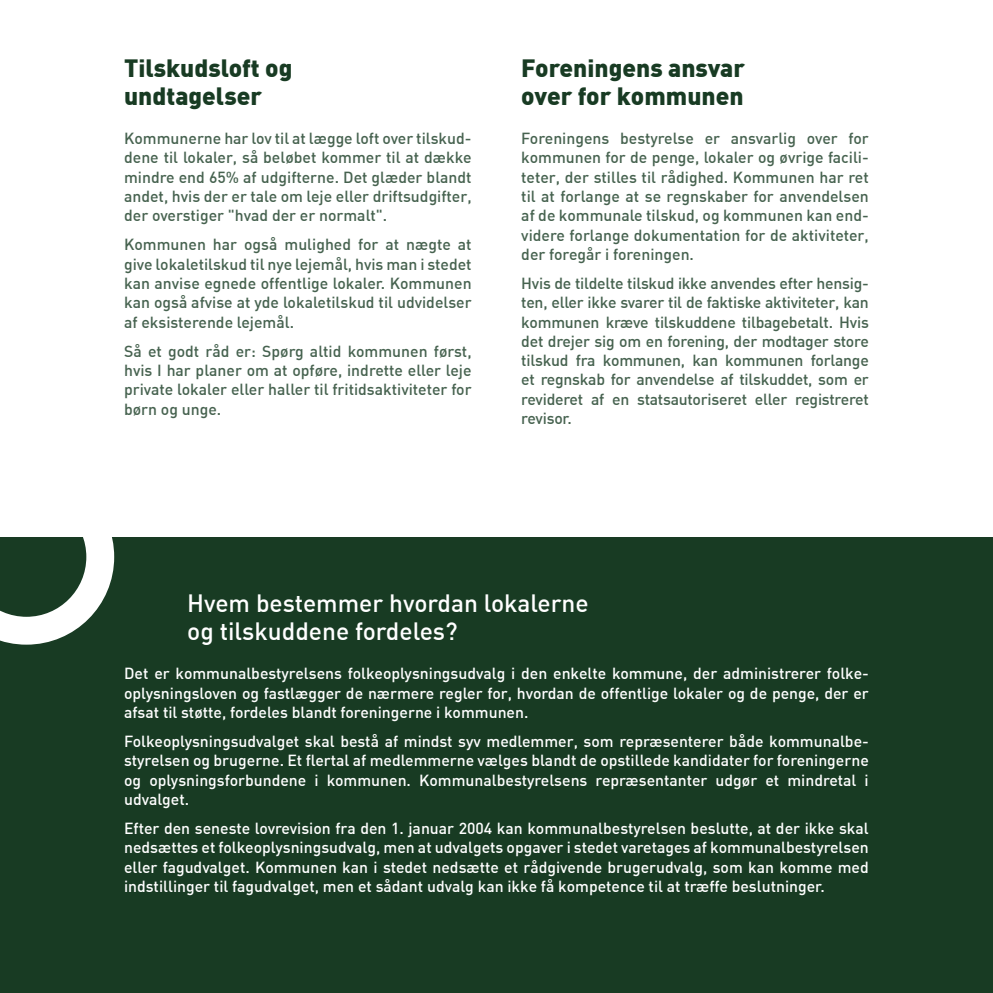
<style>
.page{position:relative;width:993px;height:993px;background:#fff}
.page>*{position:absolute;margin:0;border:0;box-sizing:border-box;transform-origin:0 0}
.t1{font:900 24.5px/28px "DIN";color:#183b23}
.t2{font:500 24.5px/28px "DIN";color:#fff}
.t3{font:500 15.75px/19.2px "DIN";color:#46624f;text-align:justify}
.t4{font:500 15.75px/19.2px "DIN";color:#fff;text-align:justify}
</style>
<div class="page">
<div style="left:0;top:537px;width:992px;height:455px;background:#183b23"></div>
<svg style="left:0;top:537px;width:114px;height:107px"></svg>
<h1 class="t1" style="left:124px;top:53px;width:170px">Tilskudsloft og undtagelser</h1>
<p class="t3" style="left:124px;top:128px;width:349px">Kommunerne har lov til at lægge loft over tilskud&shy;dene til lokaler, så beløbet kommer til at dække mindre end 65% af udgifterne. Det glæder blandt andet, hvis der er tale om leje eller driftsudgifter, der overstiger "hvad der er normalt".</p>
<p class="t3" style="left:124px;top:234px;width:349px">Kommunen har også mulighed for at nægte at give lokaletilskud til nye lejemål, hvis man i stedet kan anvise egnede offentlige lokaler. Kommunen kan også afvise at yde lokaletilskud til udvidelser af eksisterende lejemål.</p>
<p class="t3" style="left:124px;top:341px;width:349px">Så et godt råd er: Spørg altid kommunen først, hvis I har planer om at opføre, indrette eller leje private lokaler eller haller til fritidsaktiviteter for børn og unge.</p>
<h1 class="t1" style="left:521px;top:53px;width:225px">Foreningens ansvar over for kommunen</h1>
<p class="t3" style="left:521px;top:128px;width:349px">Foreningens bestyrelse er ansvarlig over for kommunen for de penge, lokaler og øvrige facili&shy;teter, der stilles til rådighed. Kommunen har ret til at forlange at se regnskaber for anvendelsen af de kommunale tilskud, og kommunen kan end&shy;videre forlange dokumentation for de aktiviteter, der foregår i foreningen.</p>
<p class="t3" style="left:521px;top:273px;width:349px">Hvis de tildelte tilskud ikke anvendes efter hensig&shy;ten, eller ikke svarer til de faktiske aktiviteter, kan kommunen kræve tilskuddene tilbagebetalt. Hvis det drejer sig om en forening, der modtager store tilskud fra kommunen, kan kommunen forlange et regnskab for anvendelse af tilskuddet, som er revideret af en statsautoriseret eller registreret revisor.</p>
<h1 class="t2" style="left:187px;top:588px;width:403px">Hvem bestemmer hvordan lokalerne og tilskuddene fordeles?</h1>
<p class="t4" style="left:124px;top:663px;width:746px;text-align:left">Det er kommunalbestyrelsens folkeoplysningsudvalg i den enkelte kommune, der administrerer folke&shy;oplysningsloven og fastlægger de nærmere regler for, hvordan de offentlige lokaler og de penge, der er afsat til støtte, fordeles blandt foreningerne i kommunen.</p>
<p class="t4" style="left:124px;top:731px;width:746px">Folkeoplysningsudvalget skal bestå af mindst syv medlemmer, som repræsenterer både kommunalbe&shy;styrelsen og brugerne. Et flertal af medlemmerne vælges blandt de opstillede kandidater for foreningerne og oplysningsforbundene i kommunen. Kommunalbestyrelsens repræsentanter udgør et mindretal i ud-valget.</p>
<p class="t4" style="left:124px;top:818px;width:746px">Efter den seneste lovrevision fra den 1. januar 2004 kan kommunalbestyrelsen beslutte, at der ikke skal nedsættes et folkeoplysningsudvalg, men at udvalgets opgaver i stedet varetages af kommunalbestyrelsen eller fagudvalget. Kommunen kan i stedet nedsætte et rådgivende brugerudvalg, som kan komme med indstillinger til fagudvalget, men et sådant udvalg kan ikke få kompetence til at træffe beslutninger.</p>
</div>
